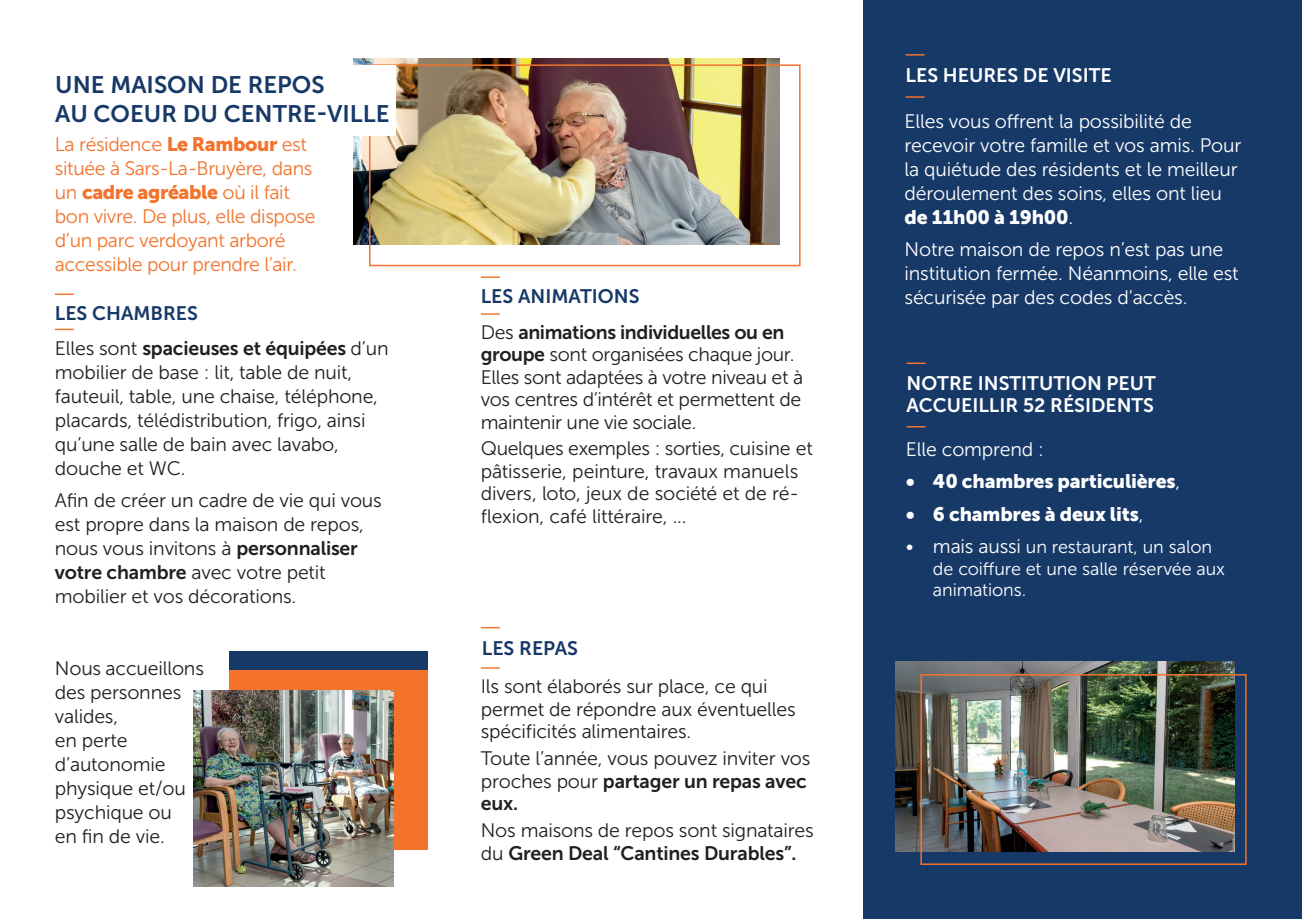
<style>
.page{position:relative;width:1302px;height:919px;background:#fff}
.page>*{position:absolute;margin:0;border:0;box-sizing:border-box;transform-origin:0 0}
.t1{font:23.85px/29px "Museo Sans 700";color:#173968}
.t2{font:19.5px/24px "Museo Sans 300";letter-spacing:-.01em;color:#231f20}
.t3{font:19.5px/24px "Museo Sans 300";letter-spacing:-.01em;color:#fff}
.t4{font:19.5px/24px "Museo Sans 300";letter-spacing:-.02em;color:#f3732c}
.t5{font:19.5px/22.5px "Museo Sans 700";letter-spacing:-.01em;color:#231f20}
.t6{font:19.5px "Museo Sans 900";letter-spacing:-.01em;color:#fff}
.t7{font:19.5px/22.5px "Museo Sans 700";color:#fff}
.t8{font:19.5px "Museo Sans 700";color:#173968}
.t9{font:19.5px "Museo Sans 900";letter-spacing:-.02em;color:#f3732c}
.t10{font:18px/21.6px "Museo Sans 300";letter-spacing:-.005em;color:#fff}
.s1{font-family:"Museo Sans 900"}
.s2{font-family:"Museo Sans 300"}
.s3{font-family:"Museo Sans 700"}
.s4{font-size:19.5px}
</style>
<div class="page">
<div style="left:863px;top:0;width:438px;height:918px;background:#173968"></div>
<img style="left:895px;top:661px;width:338px;height:190px">
<img style="left:353px;top:58px;width:426px;height:186px">
<div style="left:369px;top:64px;width:431px;height:202px;border:2px solid #f3732c"></div>
<div style="left:140px;top:65px;width:255px;height:71px;background:#fff"></div>
<div style="left:229px;top:651px;width:198px;height:198px;background:#f3732c"></div>
<div style="left:229px;top:651px;width:198px;height:19px;background:#173968"></div>
<div style="left:920px;top:674px;width:326px;height:190px;border:2px solid #f3732c"></div>
<img style="left:194px;top:690px;width:199px;height:196px">
<svg style="left:55px;top:293px;width:19px;height:2px"></svg>
<svg style="left:55px;top:329px;width:19px;height:1px"></svg>
<svg style="left:480px;top:276px;width:19px;height:2px"></svg>
<svg style="left:480px;top:313px;width:19px;height:2px"></svg>
<svg style="left:905px;top:54px;width:19px;height:2px"></svg>
<svg style="left:905px;top:96px;width:19px;height:2px"></svg>
<svg style="left:480px;top:627px;width:19px;height:1px"></svg>
<svg style="left:480px;top:667px;width:19px;height:1px"></svg>
<svg style="left:906px;top:362px;width:19px;height:2px"></svg>
<svg style="left:906px;top:426px;width:19px;height:1px"></svg>
<p class="t1" style="left:55px;top:70px;width:335px">UNE MAISON DE REPOS<br>AU COEUR DU CENTRE-VILLE</p>
<p class="t4" style="left:55px;top:132px;width:259px">La résidence <span class="s1">Le Rambour</span> est située à Sars-La-Bruyère, dans</p>
<p class="t9" style="left:55px;top:181px;width:236px"><span class="s2">un</span> cadre agréable <span class="s2">où il fait</span></p>
<p class="t4" style="left:55px;top:204px;width:262px">bon vivre. De plus, elle dispose d’un parc verdoyant arboré accessible pour prendre l’air.</p>
<p class="t8" style="left:55px;top:302px;width:145px">LES CHAMBRES</p>
<p class="t5" style="left:55px;top:336px;width:335px"><span class="s2">Elles sont</span> spacieuses et équipées <span class="s2">d’un</span></p>
<p class="t2" style="left:55px;top:360px;width:324px">mobilier de base : lit, table de nuit, fauteuil, table, une chaise, téléphone, placards, télédistribution, frigo, ainsi qu’une salle de bain avec lavabo, douche et WC.</p>
<p class="t2" style="left:55px;top:488px;width:328px">Afin de créer un cadre de vie qui vous est propre dans la maison de repos, nous vous invitons à <span class="s3">personnaliser votre chambre</span> avec votre petit mobilier et vos décorations.</p>
<p class="t2" style="left:55px;top:656px;width:151px">Nous accueillons des personnes valides,<br>en perte d’autonomie physique et/ou psychique ou<br>en fin de vie.</p>
<p class="t8" style="left:480px;top:285px;width:160px">LES ANIMATIONS</p>
<p class="t5" style="left:480px;top:320px;width:305px"><span class="s2">Des</span> animations individuelles ou en</p>
<p class="t2" style="left:480px;top:343px;width:324px;line-height:22.5px"><span class="s3">groupe</span> sont organisées chaque jour.<br>Elles sont adaptées à votre niveau et à vos centres d’intérêt et permettent de maintenir une vie sociale.</p>
<p class="t2" style="left:480px;top:437px;width:333px;line-height:22.5px">Quelques exemples : sorties, cuisine et pâtisserie, peinture, travaux manuels divers, loto, jeux de société et de ré&shy;flexion, café littéraire, ...</p>
<p class="t8" style="left:482px;top:637px;width:98px">LES REPAS</p>
<p class="t2" style="left:480px;top:675px;width:316px;line-height:22.5px">Ils sont élaborés sur place, ce qui permet de répondre aux éventuelles spécificités alimentaires.</p>
<p class="t2" style="left:480px;top:746px;width:331px">Toute l’année, vous pouvez inviter vos</p>
<p class="t5" style="left:480px;top:769px;width:327px"><span class="s2">proches pour</span> partager un repas avec eux.</p>
<p class="t2" style="left:480px;top:818px;width:334px">Nos maisons de repos sont signataires</p>
<p class="t5" style="left:480px;top:841px;width:317px"><span class="s2">du</span> Green Deal “Cantines Durables”.</p>
<p class="t7" style="left:905px;top:64px;width:207px">LES HEURES DE VISITE</p>
<p class="t3" style="left:904px;top:109px;width:338px">Elles vous offrent la possibilité de recevoir votre famille et vos amis. Pour la quiétude des résidents et le meilleur déroulement des soins, elles ont lieu</p>
<p class="t6" style="left:904px;top:206px;width:170px">de 11h00 à 19h00<span class="s2">.</span></p>
<p class="t3" style="left:904px;top:238px;width:336px">Notre maison de repos n’est pas une institution fermée. Néanmoins, elle est sécurisée par des codes d’accès.</p>
<p class="t7" style="left:906px;top:372px;width:251px">NOTRE INSTITUTION PEUT<br>ACCUEILLIR 52 RÉSIDENTS</p>
<p class="t3" style="left:905px;top:437px;width:139px">Elle comprend :</p>
<p class="t6" style="left:905px;top:470px;width:276px">• 40 chambres particulières<span class="s2">,</span></p>
<p class="t6" style="left:905px;top:502px;width:239px">• 6 chambres à deux lits<span class="s2">,</span></p>
<p class="t10" style="left:932px;top:536px;width:293px;text-indent:-27px"><span class="s4">• mais aussi</span> un restaurant, un salon de coiffure et une salle réservée aux animations.</p>
</div>
